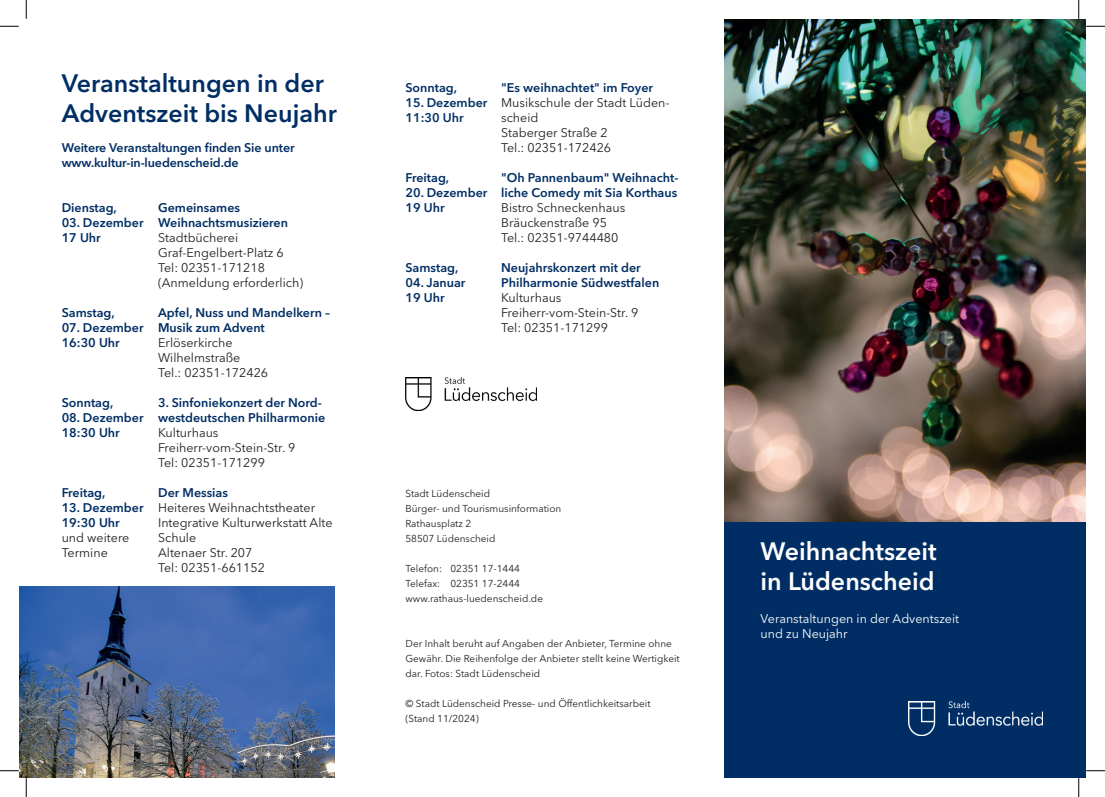
<style>
.page{position:relative;width:1105px;height:797px;background:#fff}
.page>*{position:absolute;margin:0;border:0;box-sizing:border-box;transform-origin:0 0}
.t1{font:600 25px/30px "Avenir Next LT Pro";color:#002e64}
.t2{font:600 25px/30px "Avenir Next LT Pro";color:#fff}
.t3{font:600 12.5px/15px "Avenir Next LT Pro";color:#002e64}
.t4{font:12.5px/15px "Avenir Next LT Pro";color:#231f20}
.t5{font:12.5px/15px "Avenir Next LT Pro";color:#fff}
.t6{font:10px/15px "Avenir Next LT Pro";color:#231f20}
</style>
<div class="page">
<img style="left:724px;top:19px;width:362px;height:503px">
<div style="left:724px;top:522px;width:362px;height:255px;background:#002e64"></div>
<img style="left:908px;top:701px;width:134px;height:34px">
<img style="left:405px;top:377px;width:132px;height:33px">
<img style="left:19px;top:587px;width:316px;height:190px">
<svg style="left:0;top:25px;width:19px;height:2px"></svg>
<svg style="left:1086px;top:25px;width:19px;height:2px"></svg>
<svg style="left:0;top:770px;width:19px;height:1px"></svg>
<svg style="left:1086px;top:770px;width:19px;height:1px"></svg>
<svg style="left:25px;top:0;width:2px;height:19px"></svg>
<svg style="left:25px;top:778px;width:2px;height:19px"></svg>
<svg style="left:1078px;top:0;width:1px;height:19px"></svg>
<svg style="left:1078px;top:778px;width:1px;height:19px"></svg>
<h1 class="t1" style="left:62px;top:68px;width:277px">Veranstaltungen in der<br>Adventszeit bis Neujahr</h1>
<p class="t3" style="left:405px;top:80px;width:53px">Sonntag,</p>
<p class="t3" style="left:405px;top:95px;width:83px">15. Dezember<br>11:30 Uhr</p>
<p class="t3" style="left:501px;top:80px;width:153px">"Es weihnachtet" im Foyer</p>
<p class="t4" style="left:501px;top:95px;width:170px">Musikschule der Stadt Lüden&shy;scheid<br>Staberger Straße 2</p>
<p class="t3" style="left:62px;top:140px;width:234px">Weitere Veranstaltungen finden Sie unter</p>
<p class="t4" style="left:501px;top:140px;width:112px">Tel.: 02351-172426</p>
<p class="t3" style="left:62px;top:155px;width:179px">www.kultur-in-luedenscheid.de</p>
<p class="t3" style="left:62px;top:200px;width:57px">Dienstag,</p>
<p class="t3" style="left:62px;top:215px;width:83px">03. Dezember<br>17 Uhr</p>
<p class="t3" style="left:62px;top:305px;width:55px">Samstag,</p>
<p class="t3" style="left:62px;top:320px;width:83px">07. Dezember<br>16:30 Uhr</p>
<p class="t3" style="left:158px;top:200px;width:131px">Gemeinsames<br>Weihnachtsmusizieren</p>
<p class="t4" style="left:158px;top:230px;width:147px">Stadtbücherei<br>Graf-Engelbert-Platz 6<br>Tel: 02351-171218 (Anmeldung erforderlich)</p>
<p class="t3" style="left:158px;top:305px;width:173px">Apfel, Nuss und Mandelkern –<br>Musik zum Advent</p>
<p class="t4" style="left:158px;top:335px;width:112px">Erlöserkirche<br>Wilhelmstraße<br>Tel.: 02351-172426</p>
<p class="t3" style="left:405px;top:170px;width:45px">Freitag,</p>
<p class="t3" style="left:405px;top:185px;width:83px">20. Dezember<br>19 Uhr</p>
<p class="t3" style="left:405px;top:260px;width:54px">Samstag,</p>
<p class="t3" style="left:405px;top:275px;width:62px">04. Januar<br>19 Uhr</p>
<p class="t3" style="left:501px;top:170px;width:179px">"Oh Pannenbaum" Weihnacht&shy;liche Comedy mit Sia Korthaus</p>
<p class="t4" style="left:501px;top:200px;width:126px">Bistro Schneckenhaus<br>Bräuckenstraße 95<br>Tel.: 02351-9744480</p>
<p class="t3" style="left:501px;top:260px;width:160px">Neujahrskonzert mit der<br>Philharmonie Südwestfalen</p>
<p class="t4" style="left:501px;top:290px;width:139px">Kulturhaus<br>Freiherr-vom-Stein-Str. 9<br>Tel: 02351-171299</p>
<p class="t3" style="left:62px;top:395px;width:53px">Sonntag,</p>
<p class="t3" style="left:62px;top:410px;width:83px">08. Dezember<br>18:30 Uhr</p>
<p class="t3" style="left:158px;top:395px;width:169px">3. Sinfoniekonzert der Nord&shy;westdeutschen Philharmonie</p>
<p class="t4" style="left:158px;top:425px;width:139px">Kulturhaus<br>Freiherr-vom-Stein-Str. 9<br>Tel: 02351-171299</p>
<p class="t3" style="left:62px;top:485px;width:45px">Freitag,</p>
<p class="t3" style="left:62px;top:500px;width:83px">13. Dezember<br>19:30 Uhr</p>
<p class="t4" style="left:62px;top:530px;width:69px">und weitere<br>Termine</p>
<p class="t3" style="left:158px;top:485px;width:71px">Der Messias</p>
<p class="t4" style="left:158px;top:500px;width:176px">Heiteres Weihnachtstheater<br>Integrative Kulturwerkstatt Alte<br>Schule<br>Altenaer Str. 207<br>Tel: 02351-661152</p>
<p class="t6" style="left:405px;top:486px;width:157px">Stadt Lüdenscheid<br>Bürger- und Tourismusinformation<br>Rathausplatz 2<br>58507 Lüdenscheid</p>
<p class="t6" style="left:405px;top:561px;width:139px">Telefon: 02351 17-1444<br>Telefax: 02351 17-2444 www.rathaus-luedenscheid.de</p>
<p class="t6" style="left:405px;top:636px;width:276px">Der Inhalt beruht auf Angaben der Anbieter, Termine ohne<br>Gewähr. Die Reihenfolge der Anbieter stellt keine Wertigkeit dar. Fotos: Stadt Lüdenscheid</p>
<p class="t6" style="left:405px;top:696px;width:247px">© Stadt Lüdenscheid Presse- und Öffentlichkeitsarbeit (Stand 11/2024)</p>
<h1 class="t2" style="left:761px;top:536px;width:178px">Weihnachtszeit in Lüdenscheid</h1>
<p class="t5" style="left:761px;top:611px;width:200px">Veranstaltungen in der Adventszeit und zu Neujahr</p>
</div>
